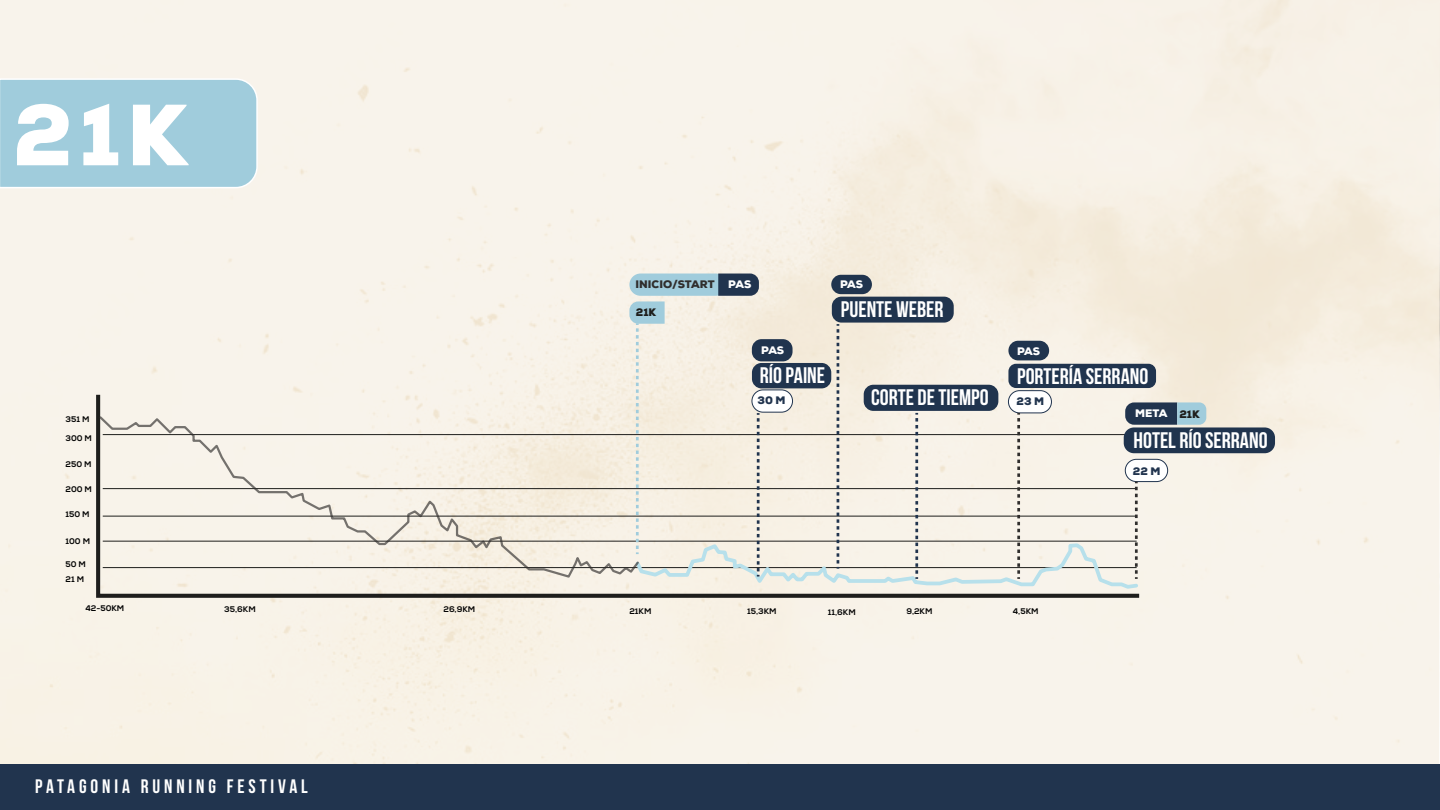
<style>
.page{position:relative;width:1440px;height:810px;background:#fff}
.page>*{position:absolute;margin:0;border:0;box-sizing:border-box;transform-origin:0 0}
.t1{font:900 86.55px "Nexa";color:#fff}
.t2{font:700 22.5px "Bebas Neue";color:#fff}
.t3{font:19.5px "Bebas Neue";letter-spacing:.2em;color:#fff}
.t4{font:900 10.88px "Nexa";letter-spacing:-.005em;color:#fff}
.t5{font:900 10.88px "Nexa";color:#302e2d}
.t6{font:900 10.88px "Nexa";color:#21344e}
.t7{font:900 10.88px "Nexa";color:#1e1e1c}
.t8{font:800 8.18px "Nexa";color:#010101}
</style>
<div class="page">
<img style="left:0;top:0;width:1440px;height:764px">
<div style="left:0;top:764px;width:1440px;height:46px;background:#21344e"></div>
<svg style="left:94px;top:391px;width:1049px;height:209px;background:#d4d0c7"></svg>
<svg style="left:99px;top:416px;width:530px;height:162px;background:#ede7dd"></svg>
<div style="left:1124px;top:427px;width:151px;height:26px;background:#20344e;border-radius:10px"></div>
<svg style="left:0;top:78px;width:259px;height:111px;background:#a4cedd"></svg>
<svg style="left:629px;top:274px;width:577px;height:317px;background:#dad8d1"></svg>
<h1 class="t1" style="left:13px;top:80px;width:176px">21K</h1>
<p class="t8" style="left:66px;top:414px;width:25px">351 M</p>
<p class="t8" style="left:66px;top:434px;width:28px">300 M</p>
<p class="t8" style="left:66px;top:459px;width:28px">250 M</p>
<p class="t8" style="left:66px;top:484px;width:28px">200 M</p>
<p class="t8" style="left:66px;top:510px;width:26px">150 M</p>
<p class="t8" style="left:66px;top:536px;width:26px">100 M</p>
<p class="t8" style="left:66px;top:559px;width:22px">50 M</p>
<p class="t8" style="left:66px;top:574px;width:20px">21 M</p>
<h3 class="t5" style="left:636px;top:277px;width:81px">INICIO/START</h3>
<h3 class="t7" style="left:636px;top:305px;width:22px">21K</h3>
<h3 class="t4" style="left:728px;top:277px;width:25px">PAS</h3>
<h3 class="t4" style="left:761px;top:343px;width:25px">PAS</h3>
<h2 class="t2" style="left:760px;top:363px;width:67px">RÍO PAINE</h2>
<h3 class="t6" style="left:758px;top:393px;width:29px">30 M</h3>
<h3 class="t4" style="left:840px;top:277px;width:25px">PAS</h3>
<h2 class="t2" style="left:841px;top:297px;width:104px">PUENTE WEBER</h2>
<h2 class="t2" style="left:871px;top:384px;width:119px">CORTE DE TIEMPO</h2>
<h3 class="t4" style="left:1017px;top:344px;width:25px">PAS</h3>
<h2 class="t2" style="left:1017px;top:364px;width:133px">PORTERÍA SERRANO</h2>
<h3 class="t6" style="left:1017px;top:395px;width:29px">23 M</h3>
<h3 class="t4" style="left:1135px;top:406px;width:34px">META</h3>
<h3 class="t7" style="left:1179px;top:407px;width:22px">21K</h3>
<h2 class="t2" style="left:1133px;top:428px;width:136px">HOTEL RÍO SERRANO</h2>
<h3 class="t6" style="left:1133px;top:464px;width:29px">22 M</h3>
<p class="t8" style="left:85px;top:604px;width:40px">42-50KM</p>
<p class="t8" style="left:224px;top:604px;width:33px">35,6KM</p>
<p class="t8" style="left:443px;top:604px;width:33px">26,9KM</p>
<p class="t8" style="left:629px;top:606px;width:24px">21KM</p>
<p class="t8" style="left:747px;top:606px;width:31px">15,3KM</p>
<p class="t8" style="left:828px;top:607px;width:29px">11,6KM</p>
<p class="t8" style="left:906px;top:606px;width:28px">9,2KM</p>
<p class="t8" style="left:1013px;top:606px;width:27px">4,5KM</p>
<h3 class="t3" style="left:35px;top:776px;width:274px">PATAGONIA RUNNING FESTIVAL</h3>
</div>
